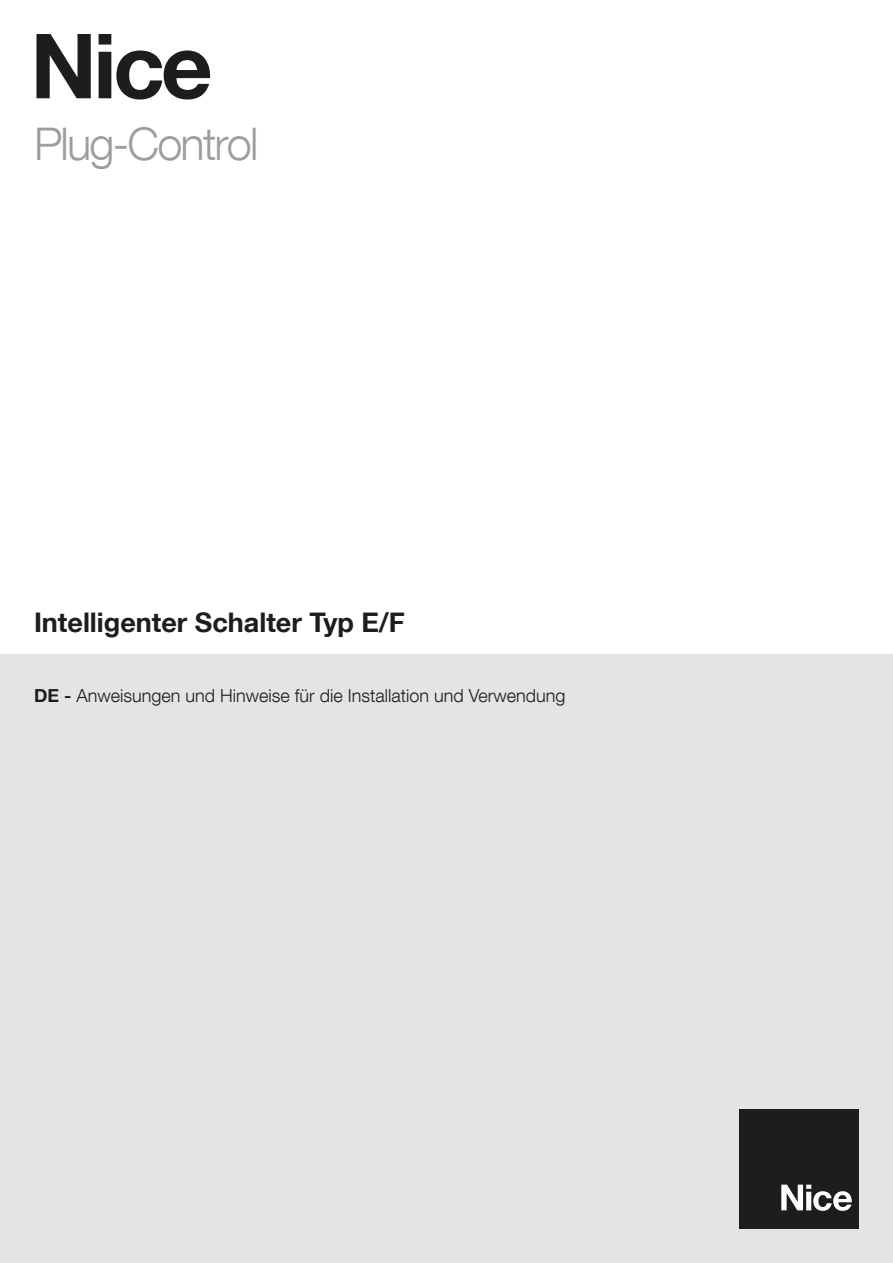
<style>
.page{position:relative;width:893px;height:1263px;background:#fff}
.page>*{position:absolute;margin:0;border:0;box-sizing:border-box;transform-origin:0 0}
.t1{font:700 90px "Helvetica Neue LT Com";color:#1d1d1b}
.Normale{font:300 45px "Helvetica Neue LT Com";letter-spacing:-.04em;color:#9d9d9d}
.t2{font:700 27px "Helvetica Neue LT Com";color:#1d1d1b}
.t3{font:300 18px "Helvetica Neue LT Com";color:#1d1d1b}
.s1{font-weight:700}
</style>
<div class="page">
<div style="left:0;top:655px;width:893px;height:608px;background:#e4e4e3"></div>
<div style="left:740px;top:1110px;width:119px;height:119px;background:#1d1d1b"></div>
<svg style="left:781px;top:1184px;width:71px;height:27px"></svg>
<p class="t1" style="left:30px;top:9px;width:184px">Nice</p>
<p class="Normale" style="left:34px;top:117px;width:226px">Plug-Control</p>
<p class="t2" style="left:34px;top:605px;width:372px">Intelligenter Schalter Typ E/F</p>
<p class="t3" style="left:34px;top:684px;width:533px"><span class="s1">DE -</span> Anweisungen und Hinweise für die Installation und Verwendung</p>
</div>
